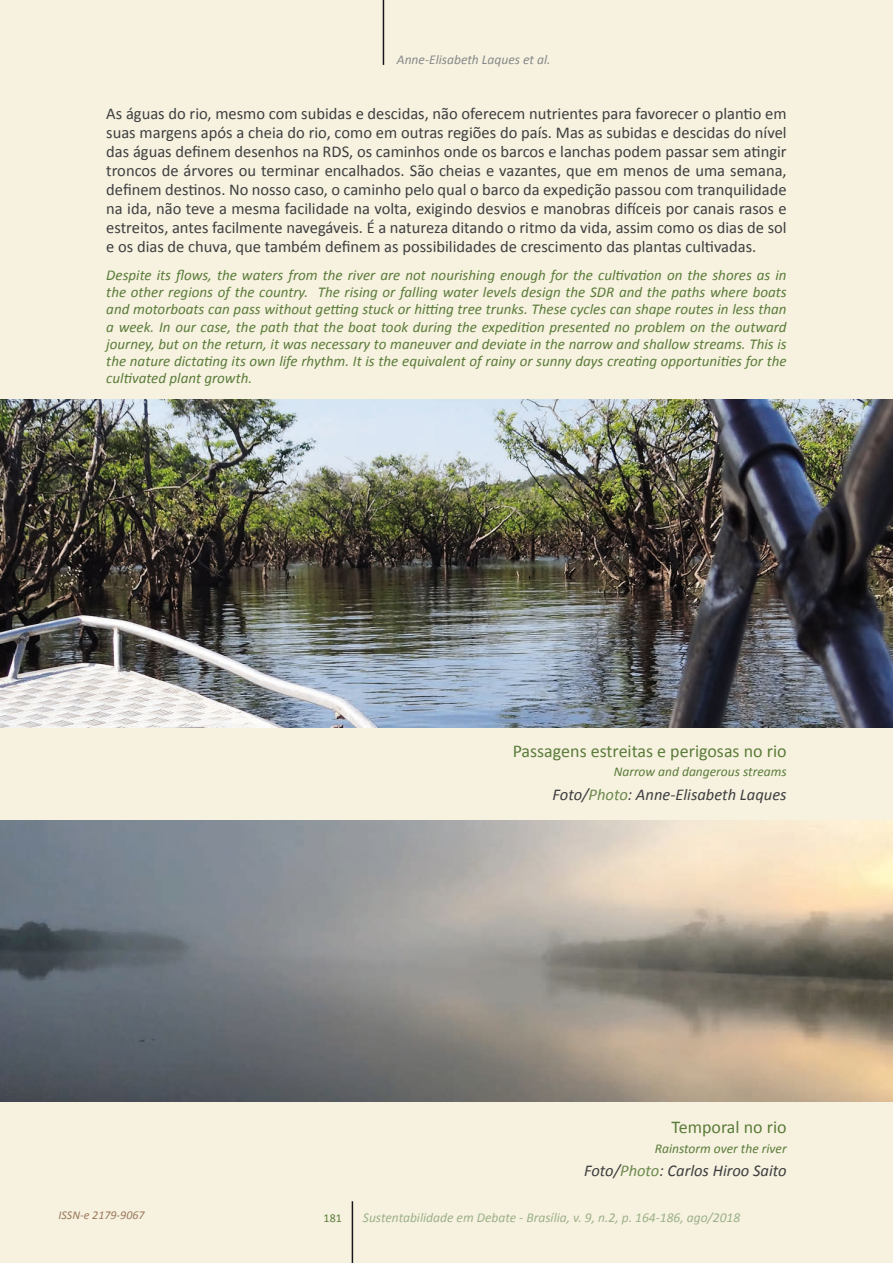
<style>
.page{position:relative;width:893px;height:1263px;background:#f6f2df}
.page>*{position:absolute;margin:0;border:0;box-sizing:border-box;transform-origin:0 0}
.t1{font:18px "Calibri";color:#5b7b3a}
.t2{font:16.5px/18.9px "Calibri";color:#3e3e40;text-align:justify}
.t3{font:italic 16.5px "Calibri";color:#3e3e40}
.t4{font:italic 15px/17.2px "Calibri";color:#5b7b3a;text-align:justify}
.t5{font:italic 13.5px "Calibri";color:#9db089}
.t6{font:italic 13.5px "Calibri";color:#5b7b3a}
.t7{font:italic 13.5px "Calibri";color:#87888a}
.t8{font:italic 12px "Calibri";color:#9b785d}
.t9{font:12px "Calibri";color:#5b7b3a}
.s1{color:#6c894e}
</style>
<div class="page">
<hr style="left:383px;top:0;width:1px;height:65px;background:#1a171c">
<hr style="left:352px;top:1201px;width:1px;height:62px;background:#1a171c">
<img style="left:0;top:400px;width:893px;height:327px">
<img style="left:0;top:821px;width:893px;height:281px">
<p class="t7" style="left:397px;top:51px;width:155px">Anne-Elisabeth Laques et al.</p>
<p class="t2" style="left:106px;top:104px;width:682px">As águas do rio, mesmo com subidas e descidas, não oferecem nutrientes para favorecer o plantio em suas margens após a cheia do rio, como em outras regiões do país. Mas as subidas e descidas do nível das águas definem desenhos na RDS, os caminhos onde os barcos e lanchas podem passar sem atingir troncos de árvores ou terminar encalhados. São cheias e vazantes, que em menos de uma semana, definem destinos. No nosso caso, o caminho pelo qual o barco da expedição passou com tranquilidade na ida, não teve a mesma facilidade na volta, exigindo desvios e manobras difíceis por canais rasos e estreitos, antes facilmente navegáveis. É a natureza ditando o ritmo da vida, assim como os dias de sol e os dias de chuva, que também definem as possibilidades de crescimento das plantas cultivadas.</p>
<p class="t4" style="left:106px;top:266px;width:682px">Despite its flows, the waters from the river are not nourishing enough for the cultivation on the shores as in the other regions of the country. The rising or falling water levels design the SDR and the paths where boats and motorboats can pass without getting stuck or hitting tree trunks. These cycles can shape routes in less than a week. In our case, the path that the boat took during the expedition presented no problem on the outward journey, but on the return, it was necessary to maneuver and deviate in the narrow and shallow streams. This is the nature dictating its own life rhythm. It is the equivalent of rainy or sunny days creating opportunities for the cultivated plant growth.</p>
<p class="t1" style="left:513px;top:739px;width:275px">Passagens estreitas e perigosas no rio</p>
<p class="t6" style="left:614px;top:763px;width:174px">Narrow and dangerous streams</p>
<p class="t3" style="left:553px;top:783px;width:236px">Foto/<span class="s1">Photo</span>: Anne-Elisabeth Laques</p>
<p class="t1" style="left:672px;top:1116px;width:117px">Temporal no rio</p>
<p class="t6" style="left:655px;top:1139px;width:133px">Rainstorm over the river</p>
<p class="t3" style="left:584px;top:1159px;width:204px">Foto/<span class="s1">Photo</span>: Carlos Hiroo Saito</p>
<p class="t8" style="left:59px;top:1207px;width:88px">ISSN-e 2179-9067</p>
<p class="t5" style="left:363px;top:1209px;width:379px">Sustentabilidade em Debate - Brasília, v. 9, n.2, p. 164-186, ago/2018</p>
<p class="t9" style="left:324px;top:1210px;width:20px">181</p>
</div>
